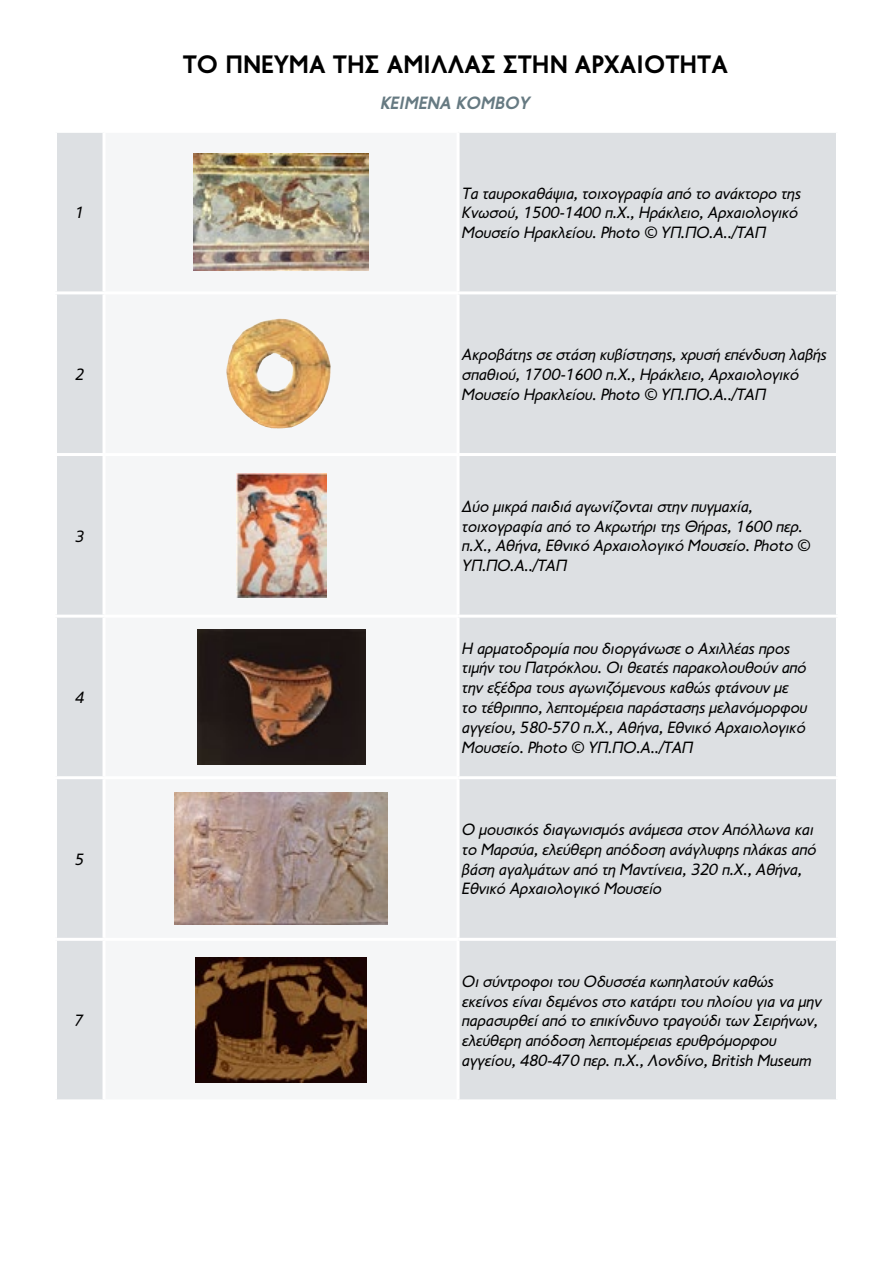
<style>
.page{position:relative;width:893px;height:1263px;background:#fff}
.page>*{position:absolute;margin:0;border:0;box-sizing:border-box;transform-origin:0 0}
.t1{font:700 25.5px "PF Transport";color:#000}
.t2{font:italic 700 18px "PF Transport";color:#667a82}
.t3{font:italic 16.5px/19.8px "PF Transport";color:#000}
</style>
<div class="page">
<div style="left:57px;top:133px;width:779px;height:966px;background:#dde0e3"></div>
<div style="left:106px;top:133px;width:351px;height:966px;background:#f5f6f7"></div>
<hr style="left:103px;top:133px;width:3px;height:158px;background:#fff">
<hr style="left:457px;top:133px;width:3px;height:158px;background:#fff">
<hr style="left:54px;top:291px;width:50px;height:3px;background:#fff">
<hr style="left:104px;top:291px;width:354px;height:3px;background:#fff">
<hr style="left:103px;top:294px;width:3px;height:159px;background:#fff">
<hr style="left:458px;top:291px;width:381px;height:3px;background:#fff">
<hr style="left:457px;top:294px;width:3px;height:159px;background:#fff">
<hr style="left:54px;top:453px;width:50px;height:3px;background:#fff">
<hr style="left:104px;top:453px;width:354px;height:3px;background:#fff">
<hr style="left:103px;top:456px;width:3px;height:159px;background:#fff">
<hr style="left:458px;top:453px;width:381px;height:3px;background:#fff">
<hr style="left:457px;top:456px;width:3px;height:159px;background:#fff">
<hr style="left:54px;top:615px;width:50px;height:3px;background:#fff">
<hr style="left:104px;top:615px;width:354px;height:3px;background:#fff">
<hr style="left:103px;top:618px;width:3px;height:158px;background:#fff">
<hr style="left:458px;top:615px;width:381px;height:3px;background:#fff">
<hr style="left:457px;top:618px;width:3px;height:158px;background:#fff">
<hr style="left:54px;top:776px;width:50px;height:3px;background:#fff">
<hr style="left:104px;top:776px;width:354px;height:3px;background:#fff">
<hr style="left:103px;top:779px;width:3px;height:159px;background:#fff">
<hr style="left:458px;top:776px;width:381px;height:3px;background:#fff">
<hr style="left:457px;top:779px;width:3px;height:159px;background:#fff">
<hr style="left:54px;top:938px;width:50px;height:3px;background:#fff">
<hr style="left:104px;top:938px;width:354px;height:3px;background:#fff">
<hr style="left:103px;top:941px;width:3px;height:158px;background:#fff">
<hr style="left:458px;top:938px;width:381px;height:3px;background:#fff">
<hr style="left:457px;top:941px;width:3px;height:158px;background:#fff">
<img style="left:193px;top:153px;width:176px;height:118px">
<img style="left:226px;top:319px;width:50px;height:86px">
<img style="left:236px;top:473px;width:90px;height:125px">
<img style="left:197px;top:629px;width:168px;height:136px">
<img style="left:175px;top:792px;width:212px;height:133px">
<img style="left:196px;top:958px;width:170px;height:124px">
<p class="t3" style="left:75px;top:203px;width:11px">1</p>
<p class="t3" style="left:75px;top:364px;width:11px">2</p>
<p class="t3" style="left:75px;top:526px;width:11px">3</p>
<p class="t3" style="left:75px;top:688px;width:11px">4</p>
<p class="t3" style="left:75px;top:849px;width:11px">5</p>
<p class="t3" style="left:75px;top:1011px;width:11px">7</p>
<h1 class="t1" style="left:183px;top:50px;width:547px">ΤΟ ΠΝΕΥΜΑ ΤΗΣ ΑΜΙΛΛΑΣ ΣΤΗΝ ΑΡΧΑΙΟΤΗΤΑ</h1>
<p class="t2" style="left:381px;top:92px;width:151px">ΚΕΙΜΕΝΑ ΚΟΜΒΟΥ</p>
<p class="t3" style="left:462px;top:183px;width:341px">Τα ταυροκαθάψια, τοιχογραφία από το ανάκτορο της<br>Κνωσού, 1500-1400 π.Χ., Ηράκλειο, Αρχαιολογικό<br>Μουσείο Ηρακλείου. Photo © ΥΠ.ΠΟ.Α../ΤΑΠ</p>
<p class="t3" style="left:462px;top:345px;width:366px">Ακροβάτης σε στάση κυβίστησης, χρυσή επένδυση λαβής σπαθιού, 1700-1600 π.Χ., Ηράκλειο, Αρχαιολογικό<br>Μουσείο Ηρακλείου. Photo © ΥΠ.ΠΟ.Α../ΤΑΠ</p>
<p class="t3" style="left:462px;top:496px;width:350px">Δύο μικρά παιδιά αγωνίζονται στην πυγμαχία, τοιχογραφία από το Ακρωτήρι της Θήρας, 1600 περ. π.Χ., Αθήνα, Εθνικό Αρχαιολογικό Μουσείο. Photo © ΥΠ.ΠΟ.Α../ΤΑΠ</p>
<p class="t3" style="left:462px;top:638px;width:347px">Η αρματοδρομία που διοργάνωσε ο Αχιλλέας προς τιμήν του Πατρόκλου. Οι θεατές παρακολουθούν από την εξέδρα τους αγωνιζόμενους καθώς φτάνουν με το τέθριππο, λεπτομέρεια παράστασης μελανόμορφου αγγείου, 580-570 π.Χ., Αθήνα, Εθνικό Αρχαιολογικό Μουσείο. Photo © ΥΠ.ΠΟ.Α../ΤΑΠ</p>
<p class="t3" style="left:462px;top:819px;width:356px">Ο μουσικός διαγωνισμός ανάμεσα στον Απόλλωνα και το Μαρσύα, ελεύθερη απόδοση ανάγλυφης πλάκας από βάση αγαλμάτων από τη Μαντίνεια, 320 π.Χ., Αθήνα, Εθνικό Αρχαιολογικό Μουσείο</p>
<p class="t3" style="left:462px;top:971px;width:361px">Οι σύντροφοι του Οδυσσέα κωπηλατούν καθώς εκείνος είναι δεμένος στο κατάρτι του πλοίου για να μην παρασυρθεί από το επικίνδυνο τραγούδι των Σειρήνων, ελεύθερη απόδοση λεπτομέρειας ερυθρόμορφου αγγείου, 480-470 περ. π.Χ., Λονδίνο, British Museum</p>
</div>
